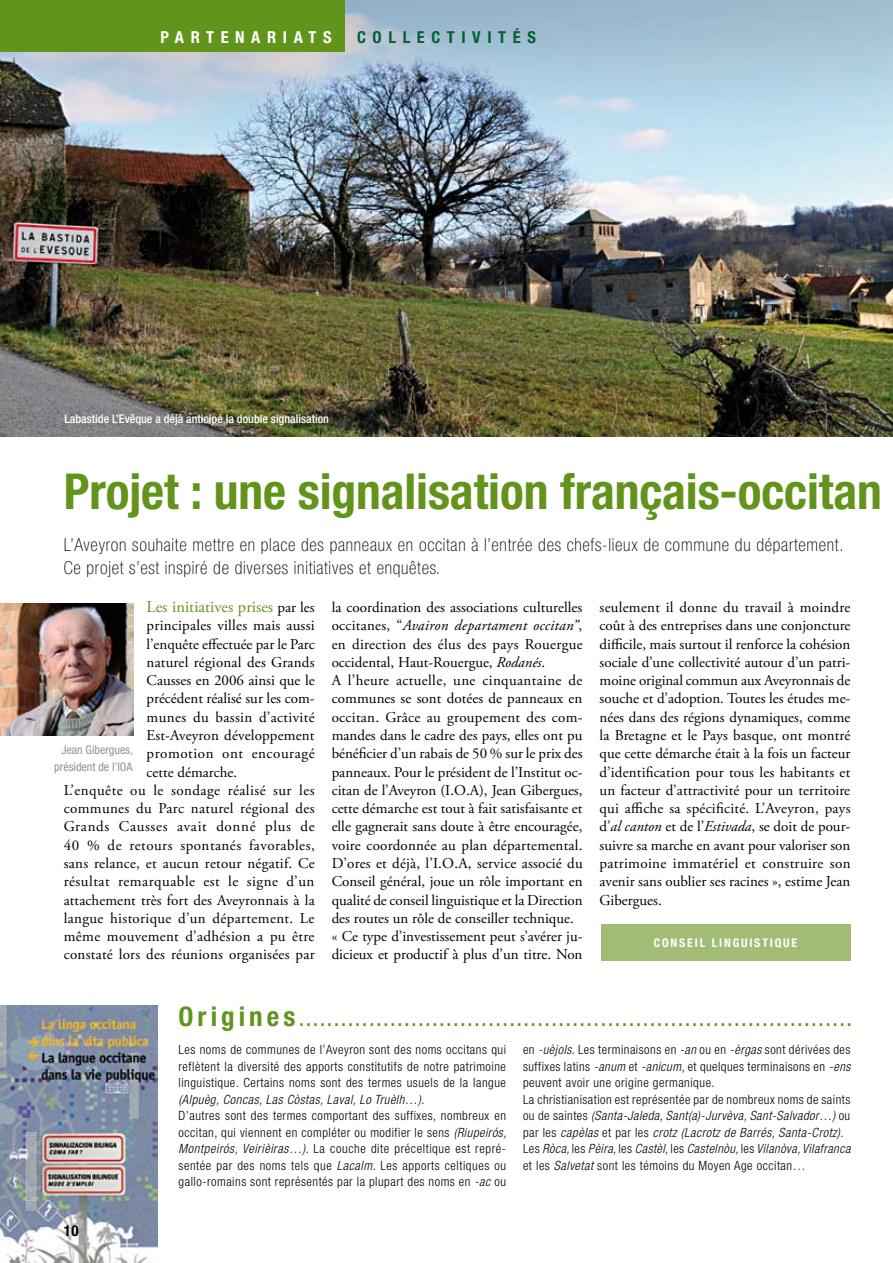
<style>
.page{position:relative;width:893px;height:1263px;background:#fff}
.page>*{position:absolute;margin:0;border:0;box-sizing:border-box;transform-origin:0 0}
.t1{font:700 condensed 49.5px "Helvetica Neue";color:#62941c}
.t2{font:100 condensed 18px/22.5px "Helvetica Neue";letter-spacing:.04em;color:#000}
.t3{font:700 condensed 18px "Helvetica Neue LT Std";color:#62941c}
.t4{font:16.5px "Adobe Garamond Pro";color:#62941c}
.t5{font:700 condensed 16.5px "Helvetica Neue";letter-spacing:.4em;color:#006233}
.t6{font:700 condensed 16.5px "Helvetica Neue";letter-spacing:.4em;color:#fff}
.t7{font:15px/18.3px "Adobe Garamond Pro";letter-spacing:.005em;color:#000}
.t8{font:15px "Adobe Garamond Pro";letter-spacing:.025em;color:#000}
.t9{font:15px "Adobe Garamond Pro";letter-spacing:.03em;color:#000}
.t10{font:15px "Adobe Garamond Pro";letter-spacing:.035em;color:#000}
.t11{font:15px "Adobe Garamond Pro";letter-spacing:.045em;color:#000}
.t12{font:700 condensed 15px "Helvetica Neue";color:#000}
.t13{font:300 condensed 12.75px/16.5px "Helvetica Neue";letter-spacing:.04em;color:#000}
.t14{font:500 condensed 12px "Helvetica Neue";color:#fff}
.t15{font:condensed 12px/16.5px "Helvetica Neue";color:#929395;text-align:center}
.t16{font:700 condensed 12px "Helvetica Neue";letter-spacing:.15em;color:#fff}
.s1{font-size:15px;color:#000}
.s2{font-style:italic}
.s3{font-family:"Helvetica Neue";font-size:27px}
</style>
<div class="page">
<img style="left:0;top:1006px;width:157px;height:257px">
<img style="left:0;top:0;width:893px;height:437px">
<div style="left:601px;top:924px;width:249px;height:36px;background:#a2bc75"></div>
<div style="left:0;top:0;width:344px;height:51px;background:#62941c"></div>
<img style="left:0;top:604px;width:134px;height:132px">
<p class="t6" style="left:161px;top:27px;width:173px">PARTENARIATS</p>
<p class="t5" style="left:357px;top:27px;width:180px">COLLECTIVITÉS</p>
<p class="t14" style="left:65px;top:412px;width:266px">Labastide L’Evêque a déjà anticipé la double signalisation</p>
<h1 class="t1" style="left:64px;top:461px;width:820px">Projet : une signalisation français-occitan</h1>
<p class="t2" style="left:64px;top:534px;width:781px">L’Aveyron souhaite mettre en place des panneaux en occitan à l’entrée des chefs-lieux de commune du département.<br>Ce projet s’est inspiré de diverses initiatives et enquêtes.</p>
<p class="t4" style="left:147px;top:597px;width:170px">Les initiatives prises <span class="s1">par les</span></p>
<p class="t7" style="left:147px;top:617px;width:170px">principales villes mais aussi</p>
<p class="t7" style="left:147px;top:635px;width:170px">l’enquête effectuée par le Parc</p>
<p class="t7" style="left:147px;top:653px;width:169px">naturel régional des Grands</p>
<p class="t7" style="left:147px;top:672px;width:170px">Causses en 2006 ainsi que le</p>
<p class="t7" style="left:147px;top:690px;width:170px">précédent réalisé sur les com-</p>
<p class="t8" style="left:147px;top:708px;width:170px">munes du bassin d’activité</p>
<p class="t7" style="left:147px;top:727px;width:169px">Est-Aveyron développement</p>
<p class="t10" style="left:147px;top:744px;width:170px">promotion ont encouragé</p>
<p class="t7" style="left:147px;top:763px;width:92px">cette démarche.</p>
<p class="t9" style="left:64px;top:781px;width:252px">L’enquête ou le sondage réalisé sur les</p>
<p class="t8" style="left:64px;top:799px;width:252px">communes du Parc naturel régional des</p>
<p class="t11" style="left:64px;top:818px;width:252px">Grands Causses avait donné plus de</p>
<p class="t9" style="left:64px;top:836px;width:252px">40 % de retours spontanés favorables,</p>
<p class="t7" style="left:64px;top:854px;width:252px">sans relance, et aucun retour négatif. Ce</p>
<p class="t10" style="left:64px;top:872px;width:252px">résultat remarquable est le signe d’un</p>
<p class="t7" style="left:64px;top:891px;width:252px">attachement très fort des Aveyronnais à la</p>
<p class="t8" style="left:64px;top:909px;width:252px">langue historique d’un département. Le</p>
<p class="t7" style="left:64px;top:928px;width:252px">même mouvement d’adhésion a pu être</p>
<p class="t7" style="left:64px;top:946px;width:252px">constaté lors des réunions organisées par</p>
<p class="t15" style="left:54px;top:742px;width:80px">Jean Gibergues, président de l’IOA</p>
<p class="t7" style="left:332px;top:599px;width:253px">la coordination des associations culturelles occitanes, “<span class="s2">Avairon departament occitan”</span>, en direction des élus des pays Rouergue occidental, Haut-Rouergue, <span class="s2">Rodanés</span>.<br>A l’heure actuelle, une cinquantaine de communes se sont dotées de panneaux en occitan. Grâce au groupement des com&shy;mandes dans le cadre des pays, elles ont pu bénéficier d’un rabais de 50 % sur le prix des panneaux. Pour le président de l’Institut oc&shy;citan de l’Aveyron (I.O.A), Jean Gibergues, cette démarche est tout à fait satisfaisante et elle gagnerait sans doute à être encouragée, voire coordonnée au plan départemental.<br>D’ores et déjà, l’I.O.A, service associé du Conseil général, joue un rôle important en qualité de conseil linguistique et la Direction des routes un rôle de conseiller technique. « Ce type d’investissement peut s’avérer ju&shy;dicieux et productif à plus d’un titre. Non</p>
<p class="t7" style="left:600px;top:599px;width:253px;text-align:justify">seulement il donne du travail à moindre coût à des entreprises dans une conjoncture difficile, mais surtout il renforce la cohésion sociale d’une collectivité autour d’un patri&shy;moine original commun aux Aveyronnais de souche et d’adoption. Toutes les études me&shy;nées dans des régions dynamiques, comme la Bretagne et le Pays basque, ont montré que cette démarche était à la fois un facteur d’identification pour tous les habitants et un facteur d’attractivité pour un territoire qui affiche sa spécificité. L’Aveyron, pays d’<span class="s2">al canton</span> et de l’<span class="s2">Estivada</span>, se doit de pour&shy;suivre sa marche en avant pour valoriser son patrimoine immatériel et construire son avenir sans oublier ses racines », estime Jean Gibergues.</p>
<p class="t16" style="left:654px;top:936px;width:145px">CONSEIL LINGUISTIQUE</p>
<p class="t3" style="left:179px;top:1008px;width:674px"><span class="s3">Origines</span>...............................................................................</p>
<p class="t12" style="left:64px;top:1222px;width:16px">10</p>
<p class="t13" style="left:179px;top:1041px;width:329px">Les noms de communes de l’Aveyron sont des noms occitans qui reflètent la diversité des apports constitutifs de notre patrimoine linguistique. Certains noms sont des termes usuels de la langue <span class="s2">(Alpuèg, Concas, Las Còstas, Laval, Lo Truèlh…)</span>.<br>D’autres sont des termes comportant des suffixes, nombreux en occitan, qui viennent en compléter ou modifier le sens <span class="s2">(Riupeirós, Montpeirós, Veirièiras…)</span>. La couche dite préceltique est repré&shy;sentée par des noms tels que <span class="s2">Lacalm</span>. Les apports celtiques ou gallo-romains sont représentés par la plupart des noms en <span class="s2">-ac</span> ou</p>
<p class="t13" style="left:523px;top:1041px;width:329px">en <span class="s2">-uèjols</span>. Les terminaisons en <span class="s2">-an</span> ou en <span class="s2">-èrgas</span> sont dérivées des suffixes latins <span class="s2">-anum</span> et <span class="s2">-anicum</span>, et quelques terminaisons en <span class="s2">-ens </span>peuvent avoir une origine germanique.<br>La christianisation est représentée par de nombreux noms de saints ou de saintes <span class="s2">(Santa-Jaleda, Sant(a)-Jurvèva, Sant-Salvador…)</span> ou par les <span class="s2">capèlas</span> et par les <span class="s2">crotz (Lacrotz de Barrés, Santa-Crotz)</span>.<br>Les <span class="s2">Ròca,</span> les <span class="s2">Pèira,</span> les <span class="s2">Castèl,</span> les <span class="s2">Castelnòu,</span> les <span class="s2">Vilanòva, Vilafranca </span>et les <span class="s2">Salvetat</span> sont les témoins du Moyen Age occitan…</p>
</div>
